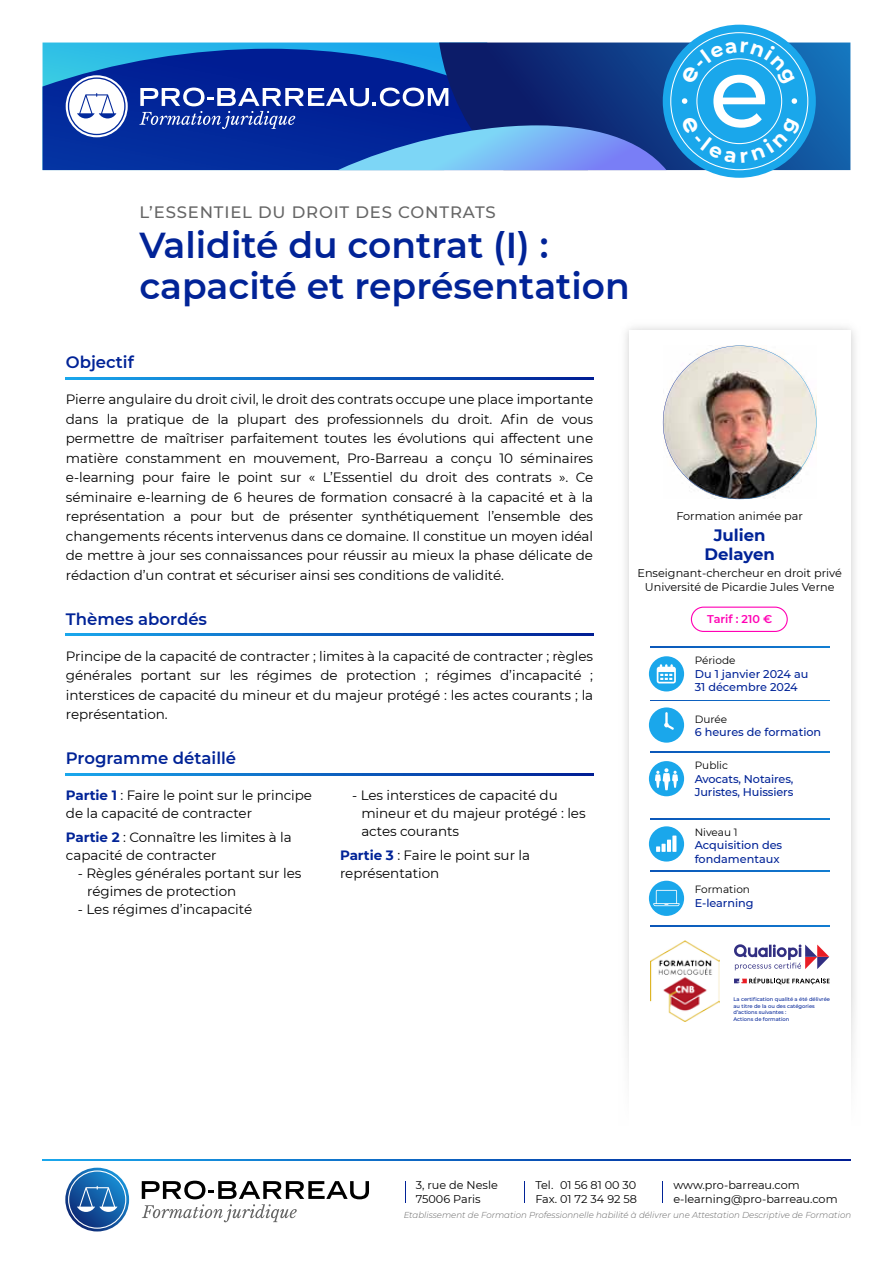
<style>
.page{position:relative;width:893px;height:1263px;background:#fff}
.page>*{position:absolute;margin:0;border:0;box-sizing:border-box;transform-origin:0 0}
.t1{font:600 36px/40.5px "Montserrat";color:#012397}
.t2{font:600 16.5px "Montserrat";color:#012397}
.t3{font:500 16.5px "Montserrat";letter-spacing:.05em;color:#666}
.t4{font:700 16.5px/18.8px "Montserrat";color:#012397;text-align:center}
.t5{font:13.5px/19.5px "Montserrat";letter-spacing:-.005em;color:#000}
.t6{font:11.25px/13.5px "Montserrat";color:#000}
.t7{font:500 11.25px/13.5px "Montserrat";color:#012397}
.t8{font:600 11.25px "Montserrat";color:#ff00b4}
.t9{font:10.5px "Montserrat";color:#000}
.t10{font:italic 300 8.7px "Montserrat";color:#666}
.t11{font:500 5.25px/6.8px "Montserrat";color:#012397}
.s1{font-weight:700;color:#012397}
</style>
<div class="page">
<svg style="left:65px;top:1168px;width:64px;height:63px"></svg>
<svg style="left:68px;top:1170px;width:58px;height:59px"></svg>
<svg style="left:142px;top:1181px;width:227px;height:41px"></svg>
<svg style="left:405px;top:1181px;width:1px;height:21px"></svg>
<svg style="left:524px;top:1181px;width:1px;height:21px"></svg>
<svg style="left:662px;top:1181px;width:1px;height:21px"></svg>
<svg style="left:43px;top:1160px;width:807px;height:1px"></svg>
<svg style="left:649px;top:656px;width:35px;height:35px"></svg>
<svg style="left:649px;top:707px;width:35px;height:36px"></svg>
<div style="left:691px;top:607px;width:97px;height:25px;border:1px solid #ff00b4;border-radius:12px"></div>
<svg style="left:649px;top:761px;width:35px;height:35px"></svg>
<svg style="left:649px;top:826px;width:35px;height:35px"></svg>
<svg style="left:649px;top:881px;width:35px;height:35px"></svg>
<svg style="left:650px;top:646px;width:179px;height:1px"></svg>
<svg style="left:650px;top:700px;width:179px;height:1px"></svg>
<svg style="left:650px;top:751px;width:179px;height:1px"></svg>
<svg style="left:650px;top:819px;width:179px;height:1px"></svg>
<svg style="left:650px;top:870px;width:179px;height:1px"></svg>
<svg style="left:650px;top:925px;width:179px;height:1px"></svg>
<img style="left:663px;top:346px;width:153px;height:153px">
<img style="left:650px;top:941px;width:70px;height:80px">
<svg style="left:734px;top:944px;width:95px;height:26px"></svg>
<svg style="left:734px;top:977px;width:95px;height:7px"></svg>
<svg style="left:66px;top:634px;width:527px;height:2px"></svg>
<svg style="left:66px;top:773px;width:527px;height:2px"></svg>
<svg style="left:66px;top:377px;width:527px;height:2px"></svg>
<svg style="left:43px;top:43px;width:396px;height:6px;background:#22b0e9"></svg>
<svg style="left:43px;top:49px;width:396px;height:121px;background:#0942a7"></svg>
<svg style="left:439px;top:43px;width:411px;height:127px;background:#0f408c"></svg>
<svg style="left:139px;top:88px;width:527px;height:82px;background:#3156ad"></svg>
<svg style="left:66px;top:75px;width:62px;height:62px"></svg>
<svg style="left:663px;top:25px;width:153px;height:153px;background:#2aaceb"></svg>
<svg style="left:680px;top:41px;width:121px;height:122px;background:#36afeb"></svg>
<p class="t3" style="left:139px;top:201px;width:358px">L’ESSENTIEL DU DROIT DES CONTRATS</p>
<h1 class="t1" style="left:139px;top:224px;width:492px">Validité du contrat (I) : capacité et représentation</h1>
<p class="t2" style="left:66px;top:351px;width:69px">Objectif</p>
<p class="t5" style="left:66px;top:389px;width:529px;text-align:justify">Pierre angulaire du droit civil, le droit des contrats occupe une place importante dans la pratique de la plupart des professionnels du droit. Afin de vous permettre de maîtriser parfaitement toutes les évolutions qui affectent une matière constamment en mouvement, Pro-Barreau a conçu 10 séminaires e-learning pour faire le point sur « L’Essentiel du droit des contrats ». Ce séminaire e-learning de 6 heures de formation consacré à la capacité et à la représentation a pour but de présenter synthétiquement l’ensemble des changements récents intervenus dans ce domaine. Il constitue un moyen idéal de mettre à jour ses connaissances pour réussir au mieux la phase délicate de rédaction d’un contrat et sécuriser ainsi ses conditions de validité.</p>
<p class="t2" style="left:66px;top:607px;width:143px">Thèmes abordés</p>
<p class="t5" style="left:66px;top:646px;width:529px;text-align:justify">Principe de la capacité de contracter ; limites à la capacité de contracter ; règles générales portant sur les régimes de protection ; régimes d’incapacité ; interstices de capacité du mineur et du majeur protégé : les actes courants ; la représentation.</p>
<p class="t2" style="left:66px;top:746px;width:172px">Programme détaillé</p>
<p class="t5" style="left:66px;top:786px;width:248px;line-height:18px"><span class="s1">Partie 1</span> : Faire le point sur le principe de la capacité de contracter</p>
<p class="t5" style="left:66px;top:828px;width:227px;line-height:18px"><span class="s1">Partie 2</span> : Connaître les limites à la capacité de contracter</p>
<p class="t5" style="left:87px;top:864px;width:216px;line-height:18px;text-indent:-9px">- Règles générales portant sur les régimes de protection</p>
<p class="t5" style="left:78px;top:899px;width:176px">- Les régimes d’incapacité</p>
<p class="t5" style="left:361px;top:786px;width:226px;line-height:18px;text-indent:-9px">- Les interstices de capacité du mineur et du majeur protégé : les actes courants</p>
<p class="t5" style="left:340px;top:846px;width:191px;line-height:18px"><span class="s1">Partie 3</span> : Faire le point sur la représentation</p>
<p class="t6" style="left:676px;top:509px;width:128px">Formation animée par</p>
<p class="t4" style="left:704px;top:525px;width:72px">Julien<br>Delayen</p>
<p class="t6" style="left:637px;top:566px;width:206px;text-align:center">Enseignant-chercheur en droit privé<br>Université de Picardie Jules Verne</p>
<p class="t8" style="left:707px;top:611px;width:66px">Tarif : 210 €</p>
<p class="t9" style="left:695px;top:653px;width:42px">Période</p>
<p class="t7" style="left:695px;top:666px;width:115px">Du 1 janvier 2024 au<br>31 décembre 2024</p>
<p class="t7" style="left:695px;top:725px;width:128px">6 heures de formation</p>
<p class="t7" style="left:695px;top:772px;width:100px">Avocats, Notaires,<br>Juristes, Huissiers</p>
<p class="t9" style="left:695px;top:712px;width:34px">Durée</p>
<p class="t9" style="left:695px;top:758px;width:35px">Public</p>
<p class="t9" style="left:695px;top:825px;width:44px">Niveau 1</p>
<p class="t7" style="left:695px;top:838px;width:89px">Acquisition des fondamentaux</p>
<p class="t9" style="left:695px;top:882px;width:57px">Formation</p>
<p class="t7" style="left:695px;top:895px;width:60px">E-learning</p>
<p class="t11" style="left:733px;top:995px;width:98px">La certification qualité a été délivrée au titre de la ou des catégories d’actions suivantes :<br>Actions de formation</p>
<p class="t6" style="left:416px;top:1178px;width:84px">3, rue de Nesle<br>75006 Paris</p>
<p class="t6" style="left:535px;top:1178px;width:103px">Tel. 01 56 81 00 30<br>Fax. 01 72 34 92 58</p>
<p class="t6" style="left:673px;top:1178px;width:166px">www.pro-barreau.com e-learning@pro-barreau.com</p>
<p class="t10" style="left:404px;top:1209px;width:449px">Etablissement de Formation Professionnelle habilité à délivrer une Attestation Descriptive de Formation</p>
</div>
